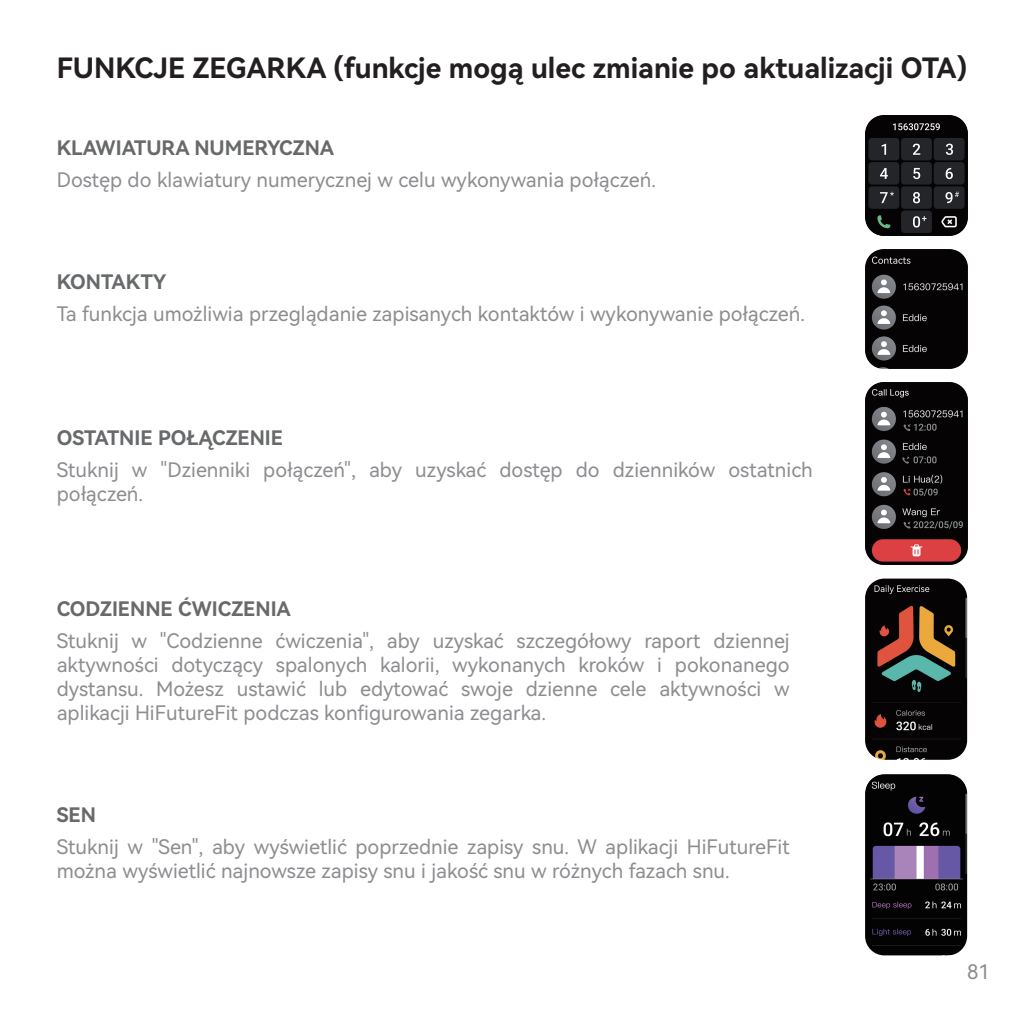
<style>
.page{position:relative;width:1021px;height:1021px;background:#fff}
.page>*{position:absolute;margin:0;border:0;box-sizing:border-box;transform-origin:0 0}
.t1{font:28px "Harmony OS Sans SC Bold";color:#231f20}
.t2{font:20px/24px "Harmony OS Sans SC";color:#8d8d91}
.t3{font:20px "Harmony OS Sans SC Bold";color:#67696b}
</style>
<div class="page">
<img style="left:865px;top:116px;width:102px;height:119px">
<img style="left:865px;top:249px;width:102px;height:119px">
<img style="left:865px;top:383px;width:102px;height:181px">
<img style="left:865px;top:578px;width:102px;height:181px">
<img style="left:865px;top:774px;width:102px;height:181px">
<h1 class="t1" style="left:57px;top:48px;width:912px">FUNKCJE ZEGARKA (funkcje mogą ulec zmianie po aktualizacji OTA)</h1>
<p class="t3" style="left:57px;top:133px;width:279px">KLAWIATURA NUMERYCZNA</p>
<p class="t2" style="left:57px;top:167px;width:601px">Dostęp do klawiatury numerycznej w celu wykonywania połączeń.</p>
<p class="t3" style="left:57px;top:268px;width:111px">KONTAKTY</p>
<p class="t2" style="left:57px;top:301px;width:750px">Ta funkcja umożliwia przeglądanie zapisanych kontaktów i wykonywanie połączeń.</p>
<p class="t3" style="left:57px;top:424px;width:228px">OSTATNIE POŁĄCZENIE</p>
<p class="t2" style="left:57px;top:457px;width:757px">Stuknij w "Dzienniki połączeń", aby uzyskać dostęp do dzienników ostatnich połączeń.</p>
<p class="t3" style="left:57px;top:594px;width:236px">CODZIENNE ĆWICZENIA</p>
<p class="t2" style="left:57px;top:628px;width:734px;text-align:justify">Stuknij w "Codzienne ćwiczenia", aby uzyskać szczegółowy raport dziennej aktywności dotyczący spalonych kalorii, wykonanych kroków i pokonanego dystansu. Możesz ustawić lub edytować swoje dzienne cele aktywności w aplikacji HiFutureFit podczas konfigurowania zegarka.</p>
<p class="t3" style="left:57px;top:800px;width:41px">SEN</p>
<p class="t2" style="left:57px;top:834px;width:734px">Stuknij w "Sen", aby wyświetlić poprzednie zapisy snu. W aplikacji HiFutureFit można wyświetlić najnowsze zapisy snu i jakość snu w różnych fazach snu.</p>
<p class="t2" style="left:967px;top:959px;width:24px">81</p>
</div>
